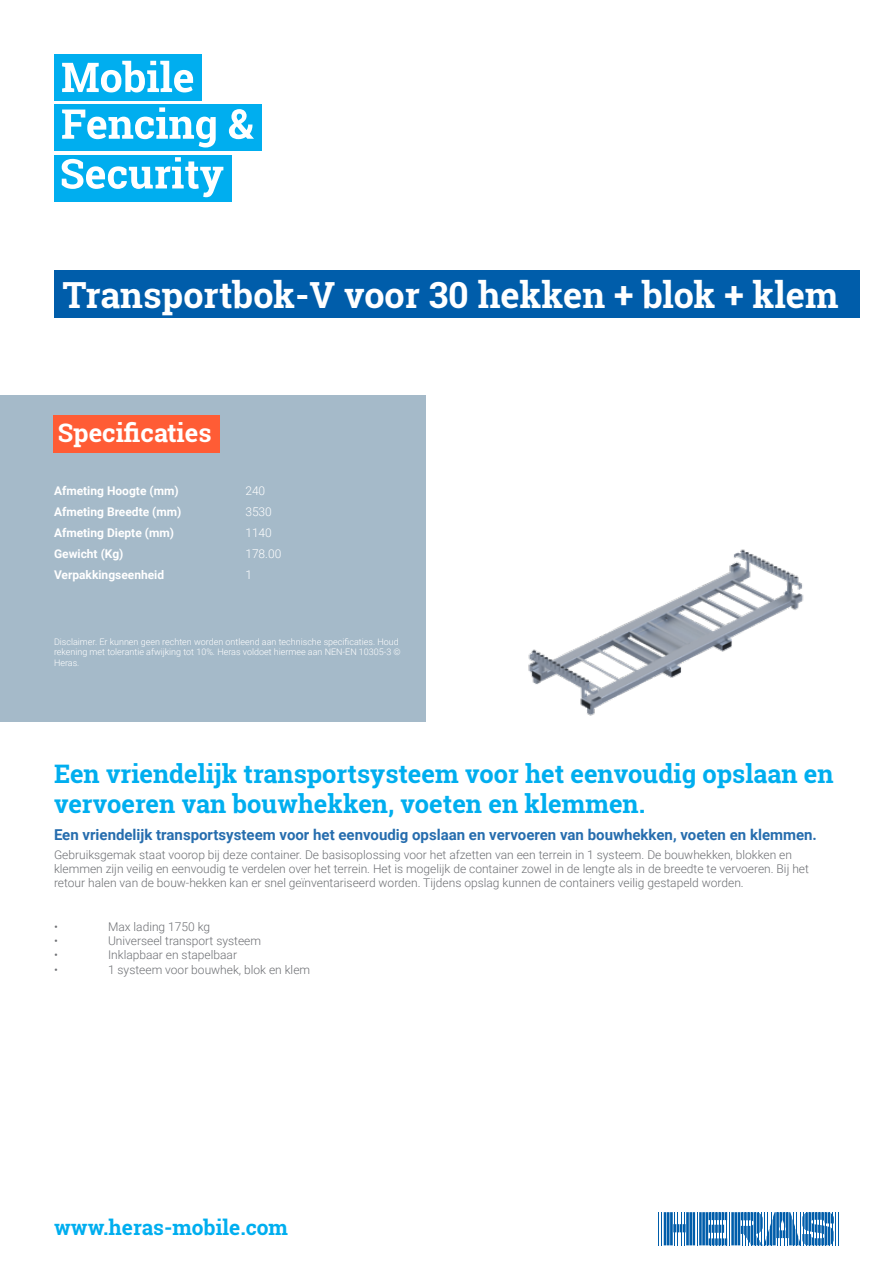
<style>
.page{position:relative;width:893px;height:1263px;background:#fff}
.page>*{position:absolute;margin:0;border:0;box-sizing:border-box;transform-origin:0 0}
.t1{font:700 36px "Roboto Slab";color:#fff}
.t2{font:700 25.5px/30.6px "Roboto Slab";color:#00aeef}
.t3{font:700 25.5px "Roboto Slab";color:#fff}
.t4{font:700 21px "Roboto Slab";color:#00aeef}
.t5{font:700 15px "Roboto";color:#266dae}
.t6{font:300 12px/14.4px "Roboto";color:#6d6f73}
.t7{font:700 12px "Roboto";color:#fff}
.t8{font:300 12px "Roboto";color:#fff}
.t9{font:300 9px/10.8px "Roboto";color:#fff}
</style>
<div class="page">
<hr style="left:658px;top:1212px;width:1px;height:33px;background:#005daa">
<hr style="left:661px;top:1212px;width:1px;height:33px;background:#005daa">
<hr style="left:697px;top:1212px;width:1px;height:33px;background:#005daa">
<hr style="left:835px;top:1212px;width:1px;height:33px;background:#005daa">
<hr style="left:838px;top:1212px;width:1px;height:33px;background:#005daa">
<svg style="left:664px;top:1212px;width:31px;height:33px"></svg>
<hr style="left:705px;top:1212px;width:3px;height:33px;background:#005daa">
<hr style="left:702px;top:1212px;width:3px;height:33px;background:#005daa">
<hr style="left:699px;top:1212px;width:3px;height:33px;background:#005daa">
<svg style="left:709px;top:1212px;width:125px;height:33px"></svg>
<div style="left:54px;top:54px;width:147px;height:47px;background:#00aeef"></div>
<div style="left:54px;top:104px;width:207px;height:47px;background:#00aeef"></div>
<div style="left:54px;top:155px;width:177px;height:46px;background:#00aeef"></div>
<svg style="left:62px;top:61px;width:131px;height:31px"></svg>
<svg style="left:62px;top:107px;width:154px;height:40px"></svg>
<svg style="left:229px;top:109px;width:25px;height:30px"></svg>
<svg style="left:62px;top:157px;width:161px;height:40px"></svg>
<img style="left:528px;top:549px;width:276px;height:167px">
<div style="left:54px;top:270px;width:806px;height:47px;background:#005daa"></div>
<div style="left:0;top:396px;width:426px;height:326px;background:#a5bac9"></div>
<div style="left:54px;top:415px;width:166px;height:38px;background:#ff5c35"></div>
<h1 class="t1" style="left:63px;top:270px;width:778px">Transportbok-V voor 30 hekken + blok + klem</h1>
<h2 class="t3" style="left:58px;top:415px;width:155px">Specificaties</h2>
<p class="t7" style="left:54px;top:482px;width:126px">Afmeting Hoogte (mm)</p>
<p class="t8" style="left:245px;top:482px;width:21px">240</p>
<p class="t7" style="left:54px;top:503px;width:129px">Afmeting Breedte (mm)</p>
<p class="t8" style="left:245px;top:503px;width:28px">3530</p>
<p class="t7" style="left:54px;top:524px;width:122px">Afmeting Diepte (mm)</p>
<p class="t8" style="left:245px;top:524px;width:28px">1140</p>
<p class="t7" style="left:54px;top:545px;width:71px">Gewicht (Kg)</p>
<p class="t8" style="left:245px;top:545px;width:38px">178.00</p>
<p class="t7" style="left:54px;top:566px;width:112px">Verpakkingseenheid</p>
<p class="t8" style="left:245px;top:566px;width:8px">1</p>
<p class="t9" style="left:54px;top:636px;width:348px">Disclaimer. Er kunnen geen rechten worden ontleend aan technische specificaties. Houd rekening met tolerantie afwijking tot 10%. Heras voldoet hiermee aan NEN-EN 10305-3 ©<br>Heras.</p>
<h2 class="t2" style="left:54px;top:758px;width:781px">Een vriendelijk transportsysteem voor het eenvoudig opslaan en vervoeren van bouwhekken, voeten en klemmen.</h2>
<p class="t5" style="left:54px;top:824px;width:764px">Een vriendelijk transportsysteem voor het eenvoudig opslaan en vervoeren van bouwhekken, voeten en klemmen.</p>
<p class="t6" style="left:54px;top:847px;width:756px">Gebruiksgemak staat voorop bij deze container. De basisoplossing voor het afzetten van een terrein in 1 systeem. De bouwhekken, blokken en klemmen zijn veilig en eenvoudig te verdelen over het terrein. Het is mogelijk de container zowel in de lengte als in de breedte te vervoeren. Bij het retour halen van de bouw-hekken kan er snel geïnventariseerd worden. Tijdens opslag kunnen de containers veilig gestapeld worden.</p>
<p class="t6" style="left:54px;top:919px;width:5px">•</p>
<p class="t6" style="left:108px;top:919px;width:104px">Max lading 1750 kg</p>
<p class="t6" style="left:54px;top:933px;width:5px">•</p>
<p class="t6" style="left:108px;top:933px;width:155px">Universeel transport systeem</p>
<p class="t6" style="left:54px;top:947px;width:5px">•</p>
<p class="t6" style="left:108px;top:947px;width:131px">Inklapbaar en stapelbaar</p>
<p class="t6" style="left:54px;top:962px;width:5px">•</p>
<p class="t6" style="left:108px;top:962px;width:204px">1 systeem voor bouwhek, blok en klem</p>
<h3 class="t4" style="left:54px;top:1213px;width:236px">www.heras-mobile.com</h3>
</div>
